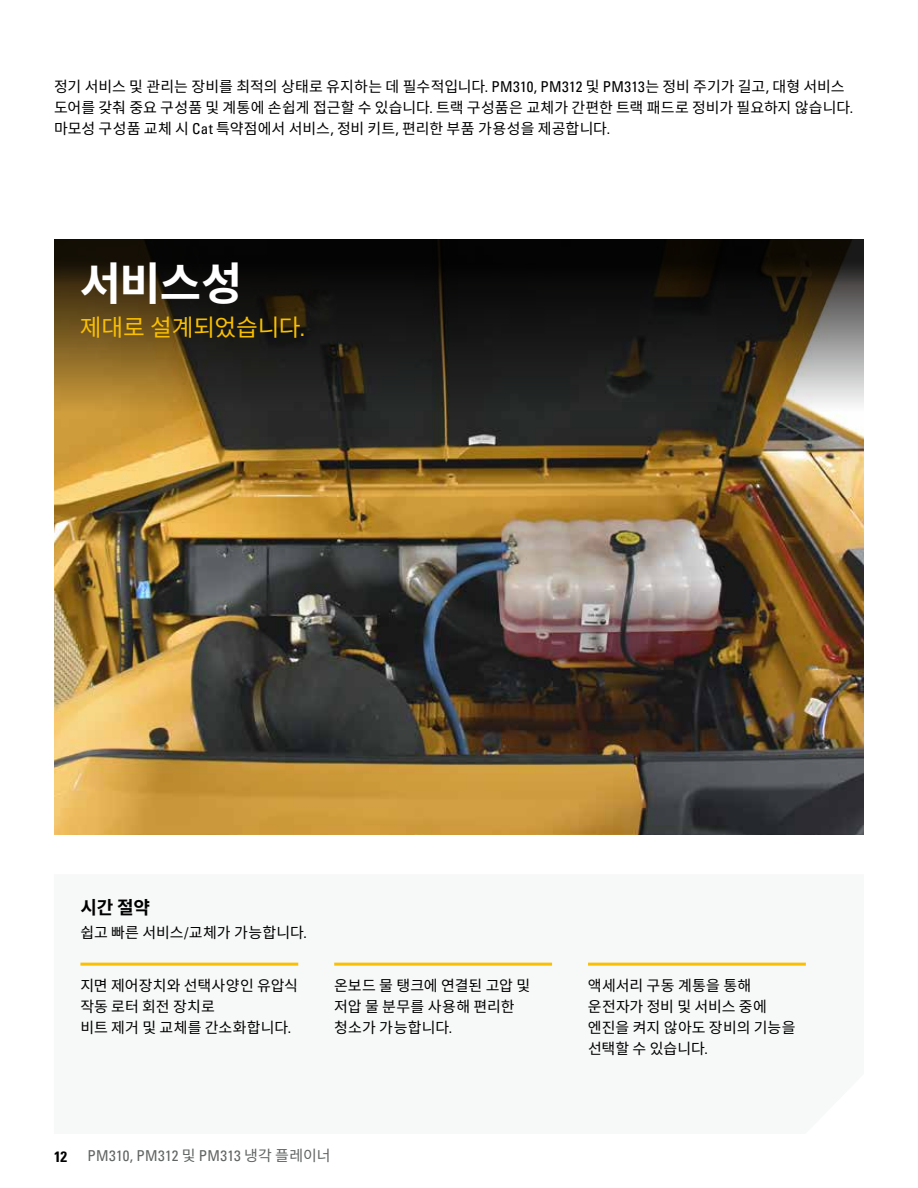
<style>
.page{position:relative;width:918px;height:1188px;background:#fff}
.page>*{position:absolute;margin:0;border:0;box-sizing:border-box;transform-origin:0 0}
.t1{font:700 45px "Noto Sans CJ Kkr";color:#fff}
.t2{font:23.7px "Noto Sans CJ Kkr";letter-spacing:-.01em;color:#fac000}
.t3{font:700 18px "Noto Sans CJ Kkr";color:#000}
.t4{font:15px/21px "Noto Sans CJ Kkr";color:#000}
.t5{font:condensed 15px "Univers";letter-spacing:.025em;color:#606463}
.t6{font:700 condensed 15px "Univers";color:#000}
.s1{font-family:"Univers";font-stretch:condensed}
.s2{font-family:"Noto Sans CJ Kkr";font-stretch:normal}
</style>
<div class="page">
<img style="left:54px;top:680px;width:810px;height:154px">
<img style="left:54px;top:240px;width:810px;height:440px">
<hr style="left:80px;top:963px;width:218px;height:3px;background:#fac000">
<hr style="left:334px;top:963px;width:218px;height:3px;background:#fac000">
<hr style="left:588px;top:963px;width:218px;height:3px;background:#fac000">
<p class="t4" style="left:54px;top:76px;width:801px">정기 서비스 및 관리는 장비를 최적의 상태로 유지하는 데 필수적입니다<span class="s1">. PM310, PM312</span> 및 <span class="s1">PM313</span>는 정비 주기가 길고<span class="s1">,</span> 대형 서비스 도어를 갖춰 중요 구성품 및 계통에 손쉽게 접근할 수 있습니다<span class="s1">.</span> 트랙 구성품은 교체가 간편한 트랙 패드로 정비가 필요하지 않습니다<span class="s1">. </span>마모성 구성품 교체 시 <span class="s1">Cat</span> 특약점에서 서비스<span class="s1">,</span> 정비 키트<span class="s1">,</span> 편리한 부품 가용성을 제공합니다<span class="s1">.</span></p>
<h1 class="t1" style="left:80px;top:258px;width:164px">서비스성</h1>
<h2 class="t2" style="left:80px;top:314px;width:227px">제대로 설계되었습니다<span class="s1">.</span></h2>
<p class="t3" style="left:80px;top:898px;width:71px">시간 절약</p>
<p class="t4" style="left:80px;top:923px;width:228px">쉽고 빠른 서비스<span class="s1">/</span>교체가 가능합니다<span class="s1">.</span></p>
<p class="t4" style="left:80px;top:975px;width:219px">지면 제어장치와 선택사양인 유압식 작동 로터 회전 장치로<br>비트 제거 및 교체를 간소화합니다<span class="s1">.</span></p>
<p class="t4" style="left:334px;top:975px;width:197px">온보드 물 탱크에 연결된 고압 및 저압 물 분무를 사용해 편리한 청소가 가능합니다<span class="s1">.</span></p>
<p class="t4" style="left:588px;top:975px;width:209px">액세서리 구동 계통을 통해 운전자가 정비 및 서비스 중에 엔진을 켜지 않아도 장비의 기능을 선택할 수 있습니다<span class="s1">.</span></p>
<p class="t6" style="left:54px;top:1147px;width:15px">12</p>
<p class="t5" style="left:87px;top:1146px;width:245px">PM310, PM312 <span class="s2">및</span> PM313 <span class="s2">냉각 플레이너</span></p>
</div>
